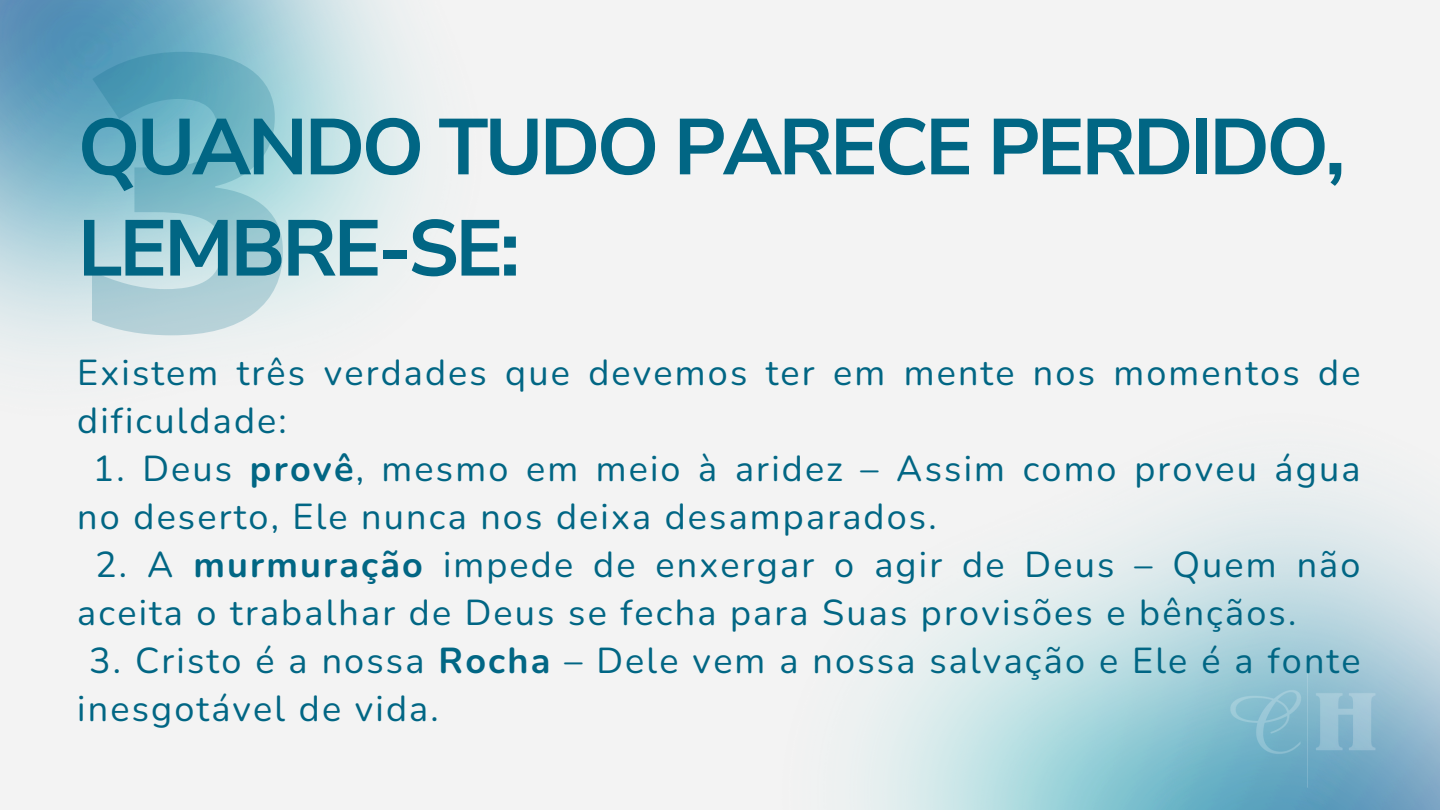
<style>
.page{position:relative;width:1440px;height:810px;background:#f3f3f3}
.page>*{position:absolute;margin:0;border:0;box-sizing:border-box;transform-origin:0 0}
.t1{font:700 386.4px "Open Sans";color:#016684}
.t2{font:700 79px/101.2px "Nunito Sans 10 pt";letter-spacing:-.055em;color:#016684}
.t3{font:36px/48px "Nunito";letter-spacing:.06em;color:#016684}
.s1{font-weight:700}
</style>
<div class="page">
<img style="left:1178px;top:641px;width:262px;height:169px">
<img style="left:0;top:0;width:416px;height:353px">
<h1 class="t1" style="left:77px;top:-81px;width:222px">3</h1>
<p class="t2" style="left:77px;top:98px;width:1270px">QUANDO TUDO PARECE PERDIDO,<br>LEMBRE-SE:</p>
<p class="t3" style="left:77px;top:349px;width:1285px">Existem três verdades que devemos ter em mente nos momentos de dificuldade:</p>
<h1 class="t3" style="left:77px;top:445px;width:1285px;text-indent:16px">1. Deus <span class="s1">provê</span>, mesmo em meio à aridez – Assim como proveu água no deserto, Ele nunca nos deixa desamparados.</h1>
<p class="t3" style="left:77px;top:541px;width:1285px;text-indent:18px">2. A <span class="s1">murmuração</span> impede de enxergar o agir de Deus – Quem não aceita o trabalhar de Deus se fecha para Suas provisões e bênçãos.</p>
<p class="t3" style="left:77px;top:637px;width:1285px;text-indent:12px">3. Cristo é a nossa <span class="s1">Rocha</span> – Dele vem a nossa salvação e Ele é a fonte inesgotável de vida.</p>
</div>
